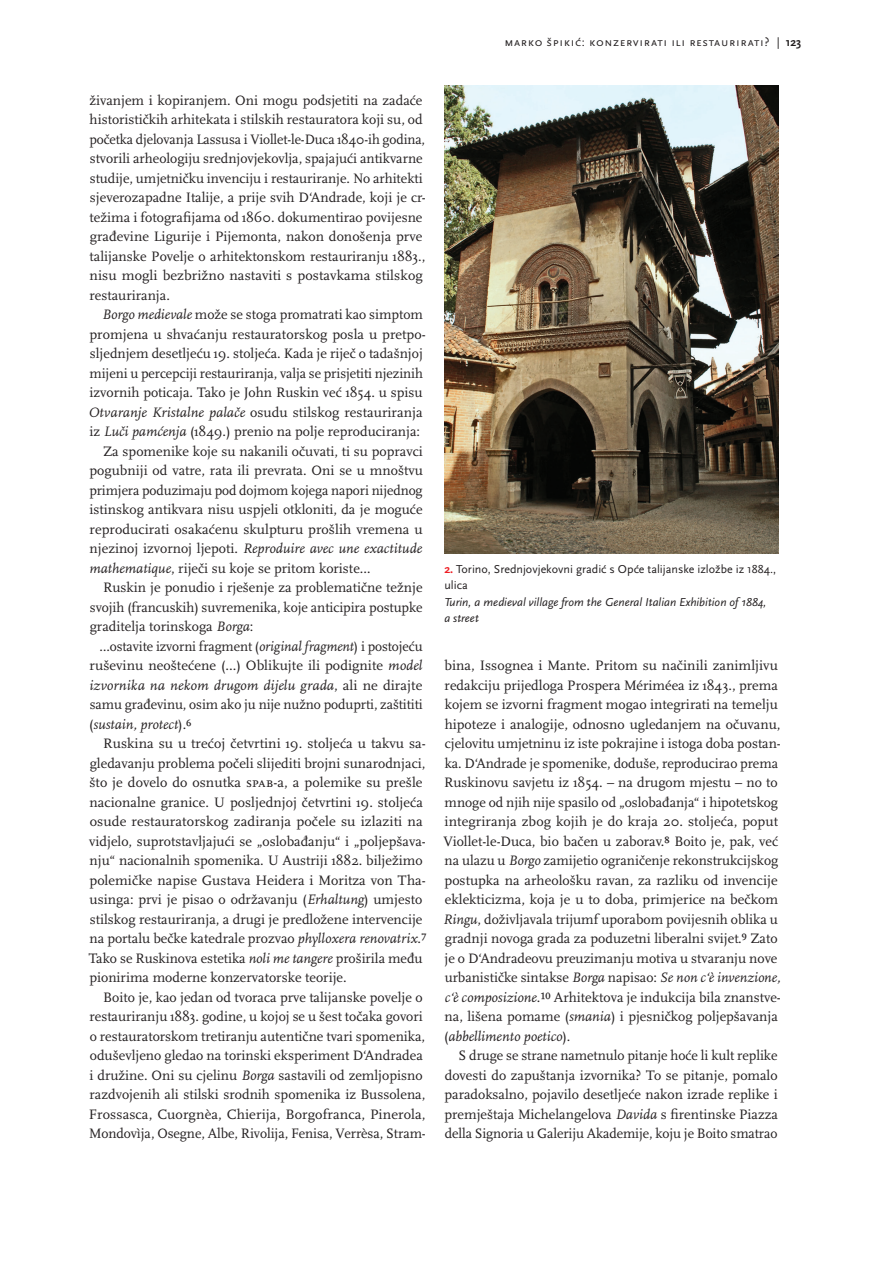
<style>
.page{position:relative;width:893px;height:1263px;background:#fff}
.page>*{position:absolute;margin:0;border:0;box-sizing:border-box;transform-origin:0 0}
.t1{font:14.25px/19.5px "Scala Pro";color:#231f20}
.t2{font:italic 14.25px "Scala Pro";color:#231f20}
.t3{font:italic 12px/16.5px "Scala Sans Pro";color:#231f20}
.t4{font:12px/16.5px "Scala Sans Pro";color:#231f20}
.t5{font:12px "Scala Sans Pro";letter-spacing:.05em;color:#231f20}
.s1{font-weight:700}
.s2{font-style:italic}
.s3{font-style:normal}
.s4{font-weight:700;color:#ee1d23}
</style>
<div class="page">
<img style="left:444px;top:85px;width:334px;height:468px">
<p class="t5" style="left:504px;top:35px;width:299px">Marko Špikić: Konzervirati ili restau rirati? | <span class="s1">123</span></p>
<p class="t1" style="left:89px;top:90px;width:338px">živanjem i kopiranjem. Oni mogu podsjetiti na zadaće historističkih arhitekata i stilskih restauratora koji su, od početka djelovanja Lassusa i Viollet-le-Duca 1840-ih godina, stvorili arheologiju srednjovjekovlja, spajajući antikvarne studije, umjetničku invenciju i restauriranje. No arhitekti sjeverozapadne Italije, a prije svih D‘Andrade, koji je cr&shy;težima i fotografijama od 1860. dokumentirao povijesne građevine Ligurije i Pijemonta, nakon donošenja prve talijanske Povelje o arhitektonskom restauriranju 1883., nisu mogli bezbrižno nastaviti s postavkama stilskog restauriranja.</p>
<p class="t1" style="left:102px;top:305px;width:322px"><span class="s2">Borgo medievale</span> može se stoga promatrati kao simptom</p>
<p class="t1" style="left:89px;top:324px;width:338px">promjena u shvaćanju restauratorskog posla u pretpo-</p>
<p class="t1" style="left:90px;top:344px;width:335px">sljednjem desetljeću 19. stoljeća. Kada je riječ o tadašnjoj</p>
<p class="t1" style="left:90px;top:363px;width:335px">mijeni u percepciji restauriranja, valja se prisjetiti njezinih</p>
<p class="t1" style="left:90px;top:383px;width:335px">izvornih poticaja. Tako je John Ruskin već 1854. u spisu</p>
<p class="t1" style="left:88px;top:402px;width:336px"><span class="s2">Otvaranje Kristalne palače</span> osudu stilskog restauriranja</p>
<p class="t1" style="left:90px;top:422px;width:332px">iz <span class="s2">Luči pamćenja</span> (1849.) prenio na polje reproduciranja:</p>
<p class="t1" style="left:103px;top:441px;width:321px">Za spomenike koje su nakanili očuvati, ti su popravci</p>
<p class="t1" style="left:89px;top:461px;width:335px">pogubniji od vatre, rata ili prevrata. Oni se u mnoštvu</p>
<p class="t1" style="left:89px;top:480px;width:335px">primjera poduzimaju pod dojmom kojega napori nijednog</p>
<p class="t1" style="left:90px;top:500px;width:334px">istinskog antikvara nisu uspjeli otkloniti, da je moguće</p>
<p class="t1" style="left:90px;top:519px;width:335px">reproducirati osakaćenu skulpturu prošlih vremena u</p>
<p class="t2" style="left:90px;top:540px;width:334px"><span class="s3">njezinoj izvornoj ljepoti.</span> Reproduire avec une exactitude</p>
<p class="t1" style="left:89px;top:558px;width:283px"><span class="s2">mathematique</span>, riječi su koje se pritom koriste…</p>
<p class="t1" style="left:103px;top:578px;width:321px">Ruskin je ponudio i rješenje za problematične težnje</p>
<p class="t1" style="left:90px;top:597px;width:334px">svojih (francuskih) suvremenika, koje anticipira postupke</p>
<p class="t1" style="left:90px;top:617px;width:165px">graditelja torinskoga <span class="s2">Borga</span>:</p>
<p class="t1" style="left:99px;top:636px;width:325px">…ostavite izvorni fragment (<span class="s2">original fragment</span>) i postojeću</p>
<p class="t1" style="left:90px;top:656px;width:334px">ruševinu neoštećene (…) Oblikujte ili podignite <span class="s2">model</span></p>
<p class="t2" style="left:89px;top:677px;width:335px">izvornika na nekom drugom dijelu grada<span class="s3">, ali ne dirajte</span></p>
<p class="t1" style="left:90px;top:695px;width:334px">samu građevinu, osim ako ju nije nužno poduprti, zaštititi</p>
<p class="t2" style="left:89px;top:716px;width:104px"><span class="s3">(</span>sustain, protect<span class="s3">).6</span></p>
<p class="t1" style="left:103px;top:734px;width:324px">Ruskina su u trećoj četvrtini 19. stoljeća u takvu sa-</p>
<p class="t1" style="left:90px;top:753px;width:337px">gledavanju problema počeli slijediti brojni sunarodnjaci,</p>
<p class="t1" style="left:89px;top:773px;width:335px">što je dovelo do osnutka SPAB-a, a polemike su prešle</p>
<p class="t1" style="left:90px;top:792px;width:335px">nacionalne granice. U posljednjoj četvrtini 19. stoljeća</p>
<p class="t1" style="left:90px;top:812px;width:334px">osude restauratorskog zadiranja počele su izlaziti na</p>
<p class="t1" style="left:89px;top:831px;width:338px">vidjelo, suprotstavljajući se „oslobađanju“ i „poljepšava-</p>
<p class="t1" style="left:90px;top:851px;width:334px">nju“ nacionalnih spomenika. U Austriji 1882. bilježimo</p>
<p class="t1" style="left:89px;top:870px;width:338px">polemičke napise Gustava Heidera i Moritza von Tha-</p>
<p class="t1" style="left:90px;top:890px;width:334px">usinga: prvi je pisao o održavanju (<span class="s2">Erhaltung</span>) umjesto</p>
<p class="t1" style="left:90px;top:909px;width:334px">stilskog restauriranja, a drugi je predložene intervencije</p>
<p class="t1" style="left:90px;top:929px;width:338px">na portalu bečke katedrale prozvao <span class="s2">phylloxera renovatrix</span>.7</p>
<p class="t1" style="left:89px;top:948px;width:335px">Tako se Ruskinova estetika <span class="s2">noli me tangere</span> proširila među</p>
<p class="t1" style="left:89px;top:968px;width:259px">pionirima moderne konzervatorske teorije.</p>
<p class="t1" style="left:103px;top:987px;width:321px">Boito je, kao jedan od tvoraca prve talijanske povelje o</p>
<p class="t1" style="left:90px;top:1007px;width:335px">restauriranju 1883. godine, u kojoj se u šest točaka govori</p>
<p class="t1" style="left:90px;top:1026px;width:337px">o restauratorskom tretiranju autentične tvari spomenika,</p>
<p class="t1" style="left:90px;top:1046px;width:335px">oduševljeno gledao na torinski eksperiment D‘Andradea</p>
<p class="t1" style="left:90px;top:1065px;width:334px">i družine. Oni su cjelinu <span class="s2">Borga</span> sastavili od zemljopisno</p>
<p class="t1" style="left:90px;top:1085px;width:337px">razdvojenih ali stilski srodnih spomenika iz Bussolena,</p>
<p class="t1" style="left:89px;top:1104px;width:338px">Frossasca, Cuorgnèa, Chierija, Borgofranca, Pinerola,</p>
<p class="t1" style="left:89px;top:1124px;width:338px">Mondovìja, Osegne, Albe, Rivolija, Fenisa, Verrèsa, Stram-</p>
<p class="t4" style="left:444px;top:560px;width:333px"><span class="s4">2.</span> Torino, Srednjovjekovni gradić s Opće talijanske izložbe iz 1884., ulica</p>
<p class="t3" style="left:444px;top:593px;width:324px">Turin, a medieval village from the General Italian Exhibition of 1884, a street</p>
<p class="t1" style="left:443px;top:656px;width:339px">bina, Issognea i Mante. Pritom su načinili zanimljivu redakciju prijedloga Prospera Mériméea iz 1843., prema kojem se izvorni fragment mogao integrirati na temelju hipoteze i analogije, odnosno ugledanjem na očuvanu, cjelovitu umjetninu iz iste pokrajine i istoga doba postan&shy;ka. D‘Andrade je spomenike, doduše, reproducirao prema Ruskinovu savjetu iz 1854. – na drugom mjestu – no to mnoge od njih nije spasilo od „oslobađanja“ i hipotetskog integriranja zbog kojih je do kraja 20. stoljeća, poput Viollet-le-Duca, bio bačen u zaborav.8 Boito je, pak, već na ulazu u <span class="s2">Borgo</span> zamijetio ograničenje rekonstrukcijskog postupka na arheološku ravan, za razliku od invencije eklekticizma, koja je u to doba, primjerice na bečkom <span class="s2">Ringu</span>, doživljavala trijumf uporabom povijesnih oblika u gradnji novoga grada za poduzetni liberalni svijet.9 Zato je o D‘Andradeovu preuzimanju motiva u stvaranju nove urbanističke sintakse <span class="s2">Borga</span> napisao: <span class="s2">Se non c‘è invenzione, c‘è composizione</span>.10 Arhitektova je indukcija bila znanstve&shy;na, lišena pomame (<span class="s2">smania</span>) i pjesničkog poljepšavanja (<span class="s2">abbellimento poetico</span>).</p>
<p class="t1" style="left:445px;top:1046px;width:335px;text-align:justify;text-indent:14px">S druge se strane nametnulo pitanje hoće li kult replike dovesti do zapuštanja izvornika? To se pitanje, pomalo paradoksalno, pojavilo desetljeće nakon izrade replike i premještaja Michelangelova <span class="s2">Davida</span> s firentinske Piazza della Signoria u Galeriju Akademije, koju je Boito smatrao</p>
</div>
